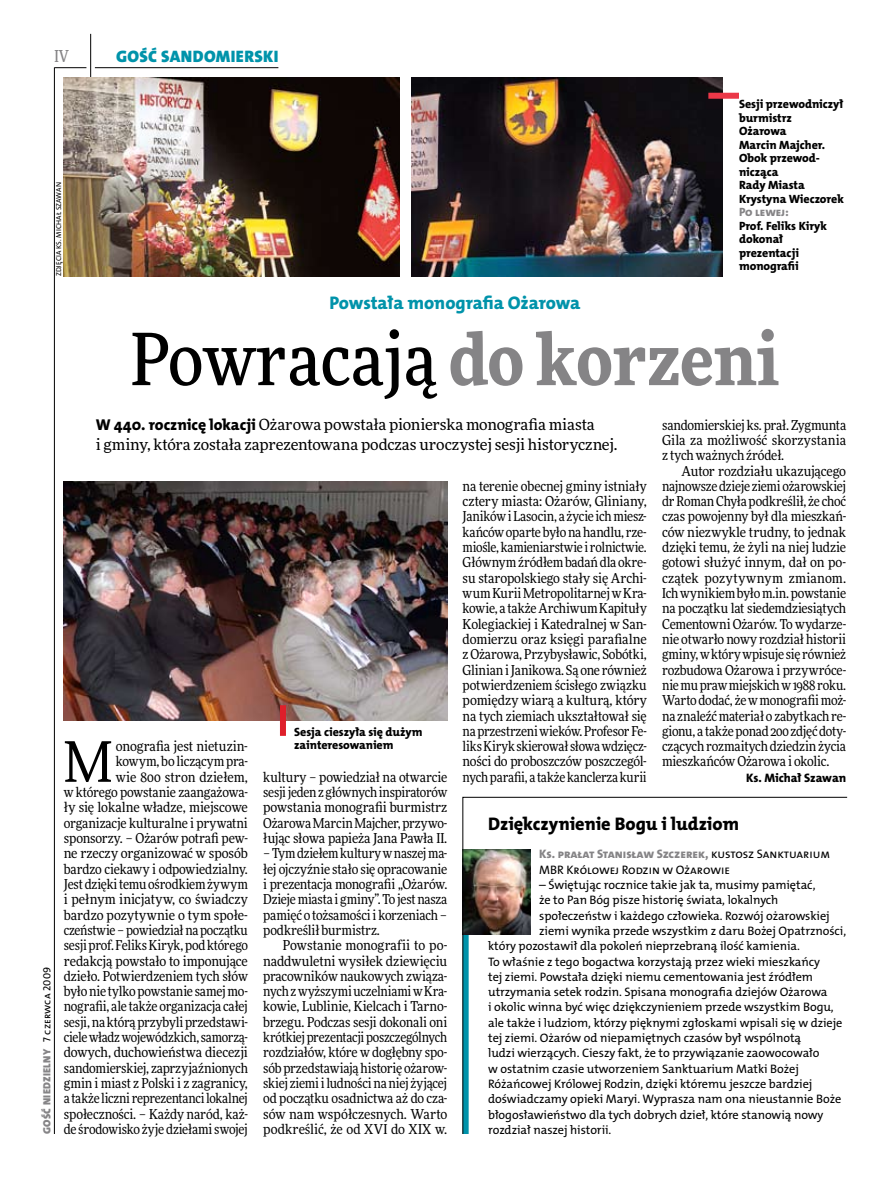
<style>
.page{position:relative;width:893px;height:1191px;background:#fff}
.page>*{position:absolute;margin:0;border:0;box-sizing:border-box;transform-origin:0 0}
.t1{font:500 72px "Freeday Narrow";color:#000}
.t2{font:55.95px "Freeday Narrow News";color:#000}
.t3{font:18.3px "The Mix HP8 Ex Bld";letter-spacing:.005em;color:#000}
.t4{font:18.3px "The Mix HP8 Ex Bld";letter-spacing:-.005em;color:#0093aa}
.t5{font:16.65px "The Mix HP9 Blk";letter-spacing:.02em;color:#0093aa}
.t6{font:500 16.5px "Freeday Narrow";color:#858486;scale:.9 1}
.t7{font:15.45px/20.4px "Freeday News";letter-spacing:-.01em;color:#000}
.t8{font:13.65px/15.3px "Freeday Narrow News";letter-spacing:-.01em;color:#000;text-align:justify}
.t9{font:12.3px "The Mix HP5 Plain";letter-spacing:-.005em;color:#000}
.t10{font:12.3px "The Mix HP8 Ex Bld";letter-spacing:-.005em;color:#858486}
.t11{font:12.3px "The Mix HP8 Ex Bld";letter-spacing:-.005em;color:#000}
.t12{font:12px/13.5px "The Mix HP8 Ex Bld";letter-spacing:-.005em;color:#000}
.t13{font:12px "The Mix HP8 Ex Bld";letter-spacing:-.005em;color:#858486}
.t14{font:10.5px "The Mix HP9 Blk";letter-spacing:.025em;color:#858486}
.t15{font:7.2px "The Mix HP5 Plain";letter-spacing:.03em;color:#000}
.s1{font-family:"The Mix HP5 Plain";color:#000}
.s2{font-weight:900;color:#858486}
.s3{font-family:"The Mix HP8 Ex Bld";font-size:15.75px}
</style>
<div class="page">
<hr style="left:54px;top:67px;width:1px;height:1067px;background:#000">
<hr style="left:90px;top:34px;width:1px;height:43px;background:#000">
<hr style="left:54px;top:67px;width:32px;height:1px;background:#000">
<hr style="left:95px;top:67px;width:183px;height:1px;background:#000">
<svg style="left:462px;top:797px;width:385px;height:337px"></svg>
<img style="left:412px;top:77px;width:311px;height:199px">
<img style="left:64px;top:77px;width:335px;height:199px">
<img style="left:64px;top:482px;width:383px;height:238px">
<div style="left:708px;top:93px;width:31px;height:6px;background:#eb3848"></div>
<div style="left:280px;top:705px;width:6px;height:31px;background:#df1f2a"></div>
<p class="t6" style="left:54px;top:46px;width:17px">IV</p>
<p class="t5" style="left:116px;top:46px;width:164px">GOŚĆ SANDOMIERSKI</p>
<p class="t15" style="left:54px;top:276px;width:96px;rotate:-90deg">zdjęcia ks. Michał Szawan</p>
<p class="t12" style="left:739px;top:97px;width:107px">Sesji przewodniczył burmistrz<br>Ożarowa<br>Marcin Majcher.<br>Obok przewod&shy;nicząca<br>Rady Miasta<br>Krystyna Wieczorek</p>
<p class="t13" style="left:739px;top:204px;width:51px">Po lewej:</p>
<p class="t12" style="left:739px;top:219px;width:90px">Prof. Feliks Kiryk dokonał prezentacji monografii</p>
<p class="t14" style="left:40px;top:1134px;width:169px;rotate:-90deg">GOŚĆ NIEDZIELNY <span class="s1">7 czerwca 2009</span></p>
<h3 class="t4" style="left:329px;top:291px;width:253px">Powstała monografia Ożarowa</h3>
<h1 class="t1" style="left:131px;top:314px;width:650px">Powracają <span class="s2">do korzeni</span></h1>
<p class="t7" style="left:96px;top:413px;width:523px"><span class="s3">W 440. rocznicę lokacji</span> Ożarowa powstała pionierska monografia miasta<br>i gminy, która została zaprezentowana podczas uroczystej sesji historycznej.</p>
<p class="t8" style="left:662px;top:417px;width:186px">sandomierskiej ks. prał. Zygmunta Gila za możliwość skorzystania z tych ważnych źródeł.</p>
<p class="t8" style="left:662px;top:463px;width:186px;text-indent:20px">Autor rozdziału ukazującego najnowsze dzieje ziemi ożarowskiej drRoman Chyła podkreślił, że choć czas powojenny był dla mieszkań&shy;ców niezwykle trudny, to jednak dzięki temu, że żyli na niej ludzie gotowi służyć innym, dał on po&shy;czątek pozytywnym zmianom.<br>Ichwynikiem było m.in. powstanie na początku lat siedemdziesiątych Cementowni Ożarów. To wydarze&shy;nie otwarło nowy rozdział historii gminy, wktóry wpisuje się również rozbudowa Ożarowa i przywróce&shy;nie mu praw miejskich w1988 roku.<br>Warto dodać, żewmonografii moż&shy;na znaleźć materiał o zabytkach re&shy;gionu, a także ponad 200 zdjęć doty&shy;czących rozmaitych dziedzin życia mieszkańców Ożarowa i okolic.</p>
<p class="t11" style="left:746px;top:769px;width:102px">Ks. Michał Szawan</p>
<p class="t8" style="left:463px;top:478px;width:186px">na terenie obecnej gminy istniały cztery miasta: Ożarów, Gliniany, Janików i Lasocin, a życie ichmiesz&shy;kańców oparte było nahandlu, rze&shy;miośle, kamieniarstwie i rolnictwie.<br>Głównym źródłem badań dla okre&shy;su staropolskiego stały się Archi&shy;wum Kurii Metropolitarnej wKra&shy;kowie, a także Archiwum Kapituły Kolegiackiej i Katedralnej w San&shy;domierzu oraz księgi parafialne zOżarowa, Przybysławic, Sobótki, Glinian iJanikowa. Są one również potwierdzeniem ścisłego związku pomiędzy wiarą a kulturą, który na tych ziemiach ukształtował się naprzestrzeni wieków. Profesor Fe&shy;liks Kiryk skierował słowa wdzięcz&shy;ności do proboszczów poszczegól&shy;nych parafii, a także kanclerza kurii</p>
<p class="t12" style="left:294px;top:725px;width:130px">Sesja cieszyła się dużym zainteresowaniem</p>
<p class="t8" style="left:64px;top:738px;width:186px;text-align:right">onografia jest nietuzin-<br>kowym, bo liczącym pra-<br>wie 800 stron dziełem,<br>w którego powstanie zaangażowa&shy;ły się lokalne władze, miejscowe organizacje kulturalne i prywatni sponsorzy. – Ożarów potrafi pew&shy;ne rzeczy organizować w sposób bardzo ciekawy i odpowiedzialny.<br>Jest dzięki temu ośrodkiem żywym i pełnym inicjatyw, co świadczy bardzo pozytywnie o tym społe&shy;czeństwie – powiedział napoczątku sesji prof.Feliks Kiryk, pod którego redakcją powstało to imponujące dzieło. Potwierdzeniem tych słów było nie tylko powstanie samej mo&shy;nografii, ale także organizacja całej sesji, na którą przybyli przedstawi&shy;ciele władz wojewódzkich, samorzą&shy;dowych, duchowieństwa diecezji sandomierskiej, zaprzyjaźnionych gmin i miast z Polski i z zagranicy, a także liczni reprezentanci lokalnej społeczności. – Każdy naród, każ&shy;de środowisko żyje dziełami swojej</p>
<h2 class="t2" style="left:64px;top:727px;width:50px">M</h2>
<p class="t8" style="left:263px;top:769px;width:186px">kultury – powiedział na otwarcie sesji jeden z głównych inspiratorów powstania monografii burmistrz Ożarowa Marcin Majcher, przywo&shy;łując słowa papieża Jana Pawła II.</p>
<p class="t8" style="left:263px;top:845px;width:186px">– Tym dziełem kultury wnaszej ma&shy;łej ojczyźnie stało się opracowanie i prezentacja monografii „Ożarów.<br>Dzieje miasta i gminy”. To jestnasza pamięć o tożsamości i korzeniach – podkreślił burmistrz.</p>
<p class="t8" style="left:263px;top:937px;width:186px;text-indent:20px">Powstanie monografii to po&shy;naddwuletni wysiłek dziewięciu pracowników naukowych związa&shy;nych zwyższymi uczelniami wKra&shy;kowie, Lublinie, Kielcach i Tarno&shy;brzegu. Podczas sesji dokonali oni krótkiej prezentacji poszczególnych rozdziałów, które w dogłębny spo&shy;sób przedstawiają historię ożarow&shy;skiej ziemi iludności naniej żyjącej od początku osadnictwa aż do cza&shy;sów nam współczesnych. Warto podkreślić, że od XVI do XIX w.</p>
<h3 class="t3" style="left:488px;top:812px;width:252px">Dziękczynienie Bogu i ludziom</h3>
<p class="t10" style="left:539px;top:846px;width:292px">Ks. prałat Stanisław Szczerek, <span class="s1">kustosz Sanktuarium</span></p>
<p class="t9" style="left:539px;top:861px;width:9px">MBR</p>
<p class="t9" style="left:566px;top:861px;width:165px">Królowej Rodzin w Ożarowie</p>
<p class="t9" style="left:539px;top:877px;width:278px">– Świętując rocznice takie jak ta, musimy pamiętać,</p>
<p class="t9" style="left:539px;top:892px;width:241px">że to Pan Bóg pisze historię świata, lokalnych</p>
<p class="t9" style="left:539px;top:907px;width:292px">społeczeństw i każdego człowieka. Rozwój ożarowskiej</p>
<p class="t9" style="left:539px;top:922px;width:308px">ziemi wynika przede wszystkim z daru Bożej Opatrzności,</p>
<p class="t9" style="left:488px;top:938px;width:313px">który pozostawił dla pokoleń nieprzebraną ilość kamienia.</p>
<p class="t9" style="left:488px;top:953px;width:334px">To właśnie z tego bogactwa korzystają przez wieki mieszkańcy</p>
<p class="t9" style="left:488px;top:968px;width:326px">tej ziemi. Powstała dzięki niemu cementowania jest źródłem</p>
<p class="t9" style="left:488px;top:984px;width:341px">utrzymania setek rodzin. Spisana monografia dziejów Ożarowa</p>
<p class="t9" style="left:488px;top:999px;width:347px">i okolic winna być więc dziękczynieniem przede wszystkim Bogu,</p>
<p class="t9" style="left:488px;top:1014px;width:356px">ale także i ludziom, którzy pięknymi zgłoskami wpisali się w dzieje</p>
<p class="t9" style="left:488px;top:1030px;width:314px">tej ziemi. Ożarów od niepamiętnych czasów był wspólnotą</p>
<p class="t9" style="left:488px;top:1045px;width:333px">ludzi wierzących. Cieszy fakt, że to przywiązanie zaowocowało</p>
<p class="t9" style="left:488px;top:1060px;width:313px">w ostatnim czasie utworzeniem Sanktuarium Matki Bożej</p>
<p class="t9" style="left:488px;top:1076px;width:326px">Różańcowej Królowej Rodzin, dzięki któremu jeszcze bardziej</p>
<p class="t9" style="left:488px;top:1091px;width:355px">doświadczamy opieki Maryi. Wyprasza nam ona nieustannie Boże</p>
<p class="t9" style="left:488px;top:1106px;width:337px">błogosławieństwo dla tych dobrych dzieł, które stanowią nowy</p>
<p class="t9" style="left:488px;top:1121px;width:125px">rozdział naszej historii.</p>
</div>
